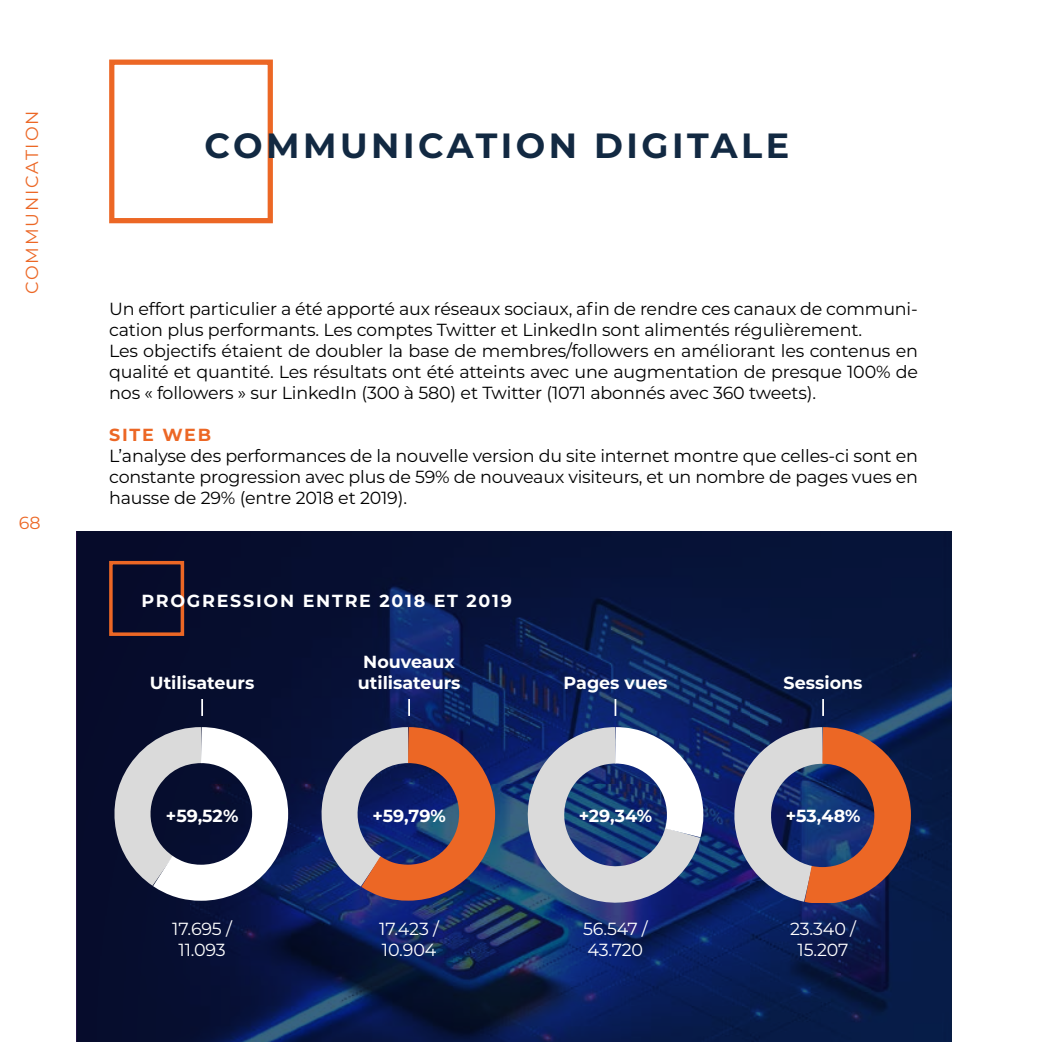
<style>
.page{position:relative;width:1042px;height:1042px;background:#fff}
.page>*{position:absolute;margin:0;border:0;box-sizing:border-box;transform-origin:0 0}
.t1{font:700 35px "Montserrat";letter-spacing:.1em;color:#122942}
.t2{font:17.5px/21px "Montserrat";letter-spacing:-.01em;color:#000}
.t3{font:700 17.5px/21px "Montserrat";color:#fff;text-align:center}
.t4{font:17.5px/21px "Montserrat";letter-spacing:-.01em;color:#fff;text-align:center}
.t5{font:700 17.5px "Montserrat";letter-spacing:.1em;color:#fff}
.t6{font:17.5px "Montserrat";letter-spacing:.1em;color:#ec6725}
.t7{font:700 17.5px "Montserrat";letter-spacing:.1em;color:#ec6725}
</style>
<div class="page">
<img style="left:77px;top:532px;width:875px;height:510px">
<div style="left:109px;top:60px;width:164px;height:163px;border:5px solid #ec6725"></div>
<svg style="left:115px;top:725px;width:174px;height:177px"></svg>
<svg style="left:322px;top:725px;width:174px;height:177px;background:#7a5d6a"></svg>
<svg style="left:526px;top:725px;width:179px;height:173px;background:#7e8dad"></svg>
<svg style="left:734px;top:725px;width:178px;height:177px;background:#7b636f"></svg>
<svg style="left:201px;top:699px;width:2px;height:17px"></svg>
<svg style="left:408px;top:699px;width:2px;height:17px"></svg>
<svg style="left:614px;top:699px;width:2px;height:17px"></svg>
<svg style="left:822px;top:699px;width:2px;height:17px"></svg>
<div style="left:109px;top:561px;width:75px;height:75px;border:4px solid #ec6725"></div>
<p class="t6" style="left:20px;top:294px;width:185px;rotate:-90deg">COMMUNICATION</p>
<p class="t6" style="left:19px;top:511px;width:23px">68</p>
<h1 class="t1" style="left:205px;top:121px;width:586px">COMMUNICATION DIGITALE</h1>
<p class="t2" style="left:109px;top:297px;width:810px">Un effort particulier a été apporté aux réseaux sociaux, afin de rendre ces canaux de communi&shy;cation plus performants. Les comptes Twitter et LinkedIn sont alimentés régulièrement.<br>Les objectifs étaient de doubler la base de membres/followers en améliorant les contenus en qualité et quantité. Les résultats ont été atteints avec une augmentation de presque 100% de nos « followers » sur LinkedIn (300 à 580) et Twitter (1071 abonnés avec 360 tweets).</p>
<p class="t7" style="left:109px;top:422px;width:103px">SITE WEB</p>
<p class="t2" style="left:109px;top:444px;width:810px;text-align:justify">L’analyse des performances de la nouvelle version du site internet montre que celles-ci sont en constante progression avec plus de 59% de nouveaux visiteurs, et un nombre de pages vues en hausse de 29% (entre 2018 et 2019).</p>
<p class="t5" style="left:141px;top:588px;width:372px">PROGRESSION ENTRE 2018 ET 2019</p>
<p class="t3" style="left:150px;top:672px;width:106px">Utilisateurs</p>
<p class="t3" style="left:358px;top:651px;width:104px">Nouveaux utilisateurs</p>
<p class="t3" style="left:563px;top:672px;width:105px">Pages vues</p>
<p class="t3" style="left:783px;top:672px;width:80px">Sessions</p>
<p class="t3" style="left:166px;top:805px;width:74px">+59,52%</p>
<p class="t3" style="left:372px;top:805px;width:75px">+59,79%</p>
<p class="t3" style="left:579px;top:805px;width:75px">+29,34%</p>
<p class="t3" style="left:786px;top:805px;width:76px">+53,48%</p>
<p class="t4" style="left:172px;top:918px;width:61px">17.695 /<br>11.093</p>
<p class="t4" style="left:379px;top:918px;width:61px;text-align:left">17.423 /<br>10.904</p>
<p class="t4" style="left:583px;top:918px;width:66px;text-align:left">56.547 /<br>43.720</p>
<p class="t4" style="left:790px;top:918px;width:67px">23.340 /<br>15.207</p>
</div>
